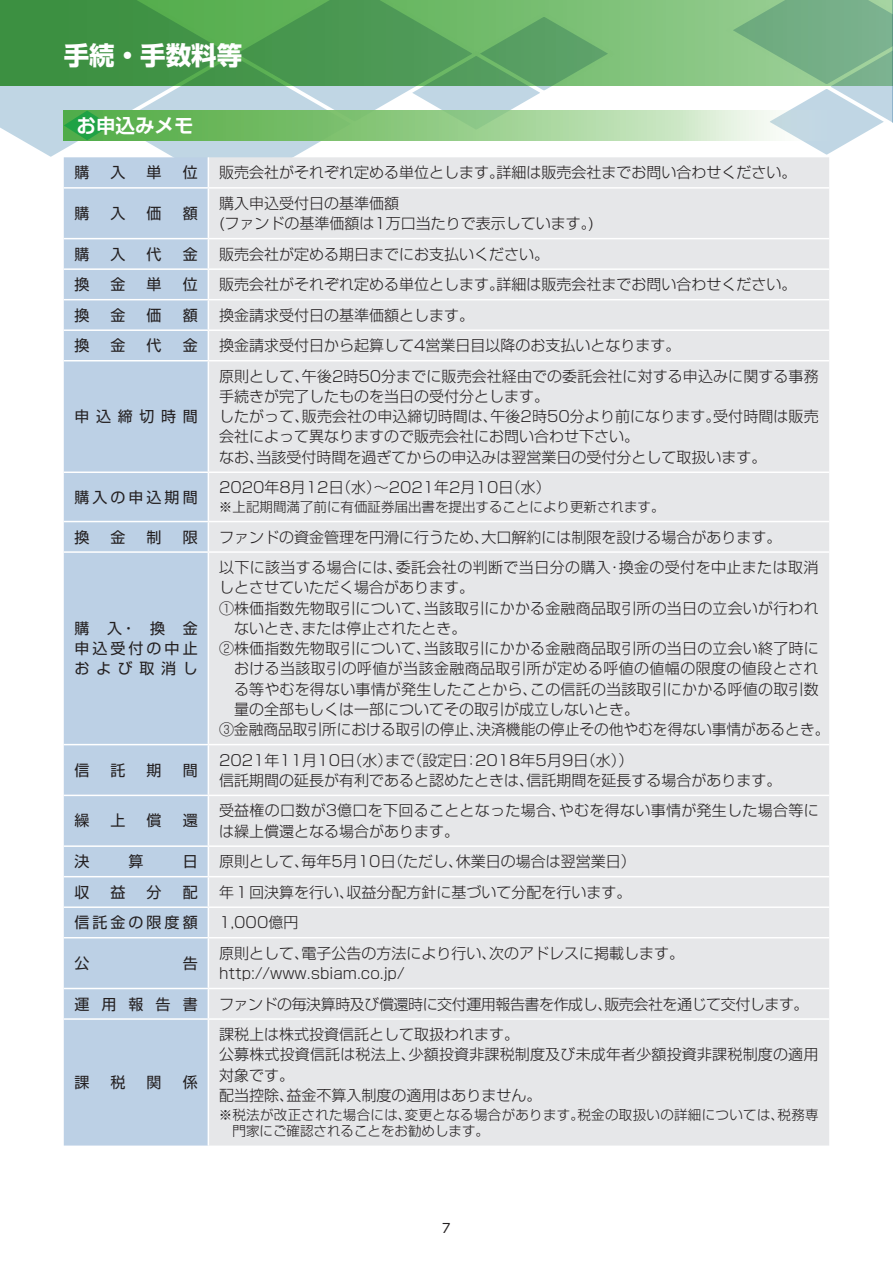
<style>
.page{position:relative;width:893px;height:1263px;background:#fff}
.page>*{position:absolute;margin:0;border:0;box-sizing:border-box;transform-origin:0 0}
.t1{font:700 25.5px "Shin Go Pr 5";color:#fff}
.t2{font:700 19.5px "Shin Go Pr 5 De";color:#fff}
.t3{font:300 15px/20.2px "Shin Go Pr 5";color:#231f20}
.t4{font:15px/20px "Shin Go Pr 5";letter-spacing:.205em;color:#231f20;text-align:justify}
.t5{font:300 15px "Shin Go Pr 5";letter-spacing:.025em;color:#231f20}
.t6{font:300 15px/20.2px "Shin Go Pr 5";letter-spacing:.02em;color:#231f20}
.t7{font:300 15px "Shin Go Pr 5";letter-spacing:-.03em;color:#231f20}
.t8{font:300 13.5px/16.5px "Shin Go Pr 5";letter-spacing:.025em;color:#231f20}
.t9{font:300 13.5px "Shin Go Pr 5";color:#231f20}
.t10{font:12.75px "UD Shin Go Pro";color:#231f20}
</style>
<div class="page">
<div style="left:0;top:0;width:893px;height:85px;background:#87c682"></div>
<svg style="left:725px;top:0;width:168px;height:155px"></svg>
<div style="left:64px;top:196px;width:144px;height:949px;background:#bcd0e5"></div>
<div style="left:209px;top:157px;width:620px;height:988px;background:#e6e7e9"></div>
<hr style="left:208px;top:187px;width:621px;height:2px;background:#fff">
<hr style="left:64px;top:238px;width:144px;height:1px;background:#fff">
<hr style="left:208px;top:238px;width:621px;height:1px;background:#fff">
<hr style="left:64px;top:268px;width:144px;height:2px;background:#fff">
<hr style="left:208px;top:268px;width:621px;height:2px;background:#fff">
<hr style="left:64px;top:299px;width:144px;height:1px;background:#fff">
<hr style="left:208px;top:299px;width:621px;height:1px;background:#fff">
<hr style="left:64px;top:329px;width:144px;height:2px;background:#fff">
<hr style="left:208px;top:329px;width:621px;height:2px;background:#fff">
<hr style="left:64px;top:360px;width:144px;height:1px;background:#fff">
<hr style="left:208px;top:360px;width:621px;height:1px;background:#fff">
<hr style="left:64px;top:471px;width:144px;height:2px;background:#fff">
<hr style="left:208px;top:471px;width:621px;height:2px;background:#fff">
<hr style="left:64px;top:521px;width:144px;height:1px;background:#fff">
<hr style="left:208px;top:521px;width:621px;height:1px;background:#fff">
<hr style="left:64px;top:551px;width:144px;height:2px;background:#fff">
<hr style="left:208px;top:551px;width:621px;height:2px;background:#fff">
<hr style="left:64px;top:744px;width:144px;height:1px;background:#fff">
<hr style="left:208px;top:744px;width:621px;height:1px;background:#fff">
<hr style="left:64px;top:795px;width:144px;height:1px;background:#fff">
<hr style="left:208px;top:795px;width:621px;height:1px;background:#fff">
<hr style="left:64px;top:845px;width:144px;height:2px;background:#fff">
<hr style="left:208px;top:845px;width:621px;height:2px;background:#fff">
<hr style="left:64px;top:876px;width:144px;height:1px;background:#fff">
<hr style="left:208px;top:876px;width:621px;height:1px;background:#fff">
<hr style="left:64px;top:906px;width:144px;height:2px;background:#fff">
<hr style="left:208px;top:906px;width:621px;height:2px;background:#fff">
<hr style="left:64px;top:937px;width:144px;height:1px;background:#fff">
<hr style="left:208px;top:937px;width:621px;height:1px;background:#fff">
<hr style="left:64px;top:988px;width:144px;height:1px;background:#fff">
<hr style="left:208px;top:988px;width:621px;height:1px;background:#fff">
<hr style="left:64px;top:1018px;width:144px;height:2px;background:#fff">
<hr style="left:208px;top:1018px;width:621px;height:2px;background:#fff">
<svg style="left:615px;top:111px;width:214px;height:29px;background:#d3e8d6"></svg>
<svg style="left:0;top:0;width:615px;height:196px;background:#91c198"></svg>
<h1 class="t1" style="left:64px;top:35px;width:180px">手続・手数料等</h1>
<h2 class="t2" style="left:77px;top:109px;width:119px">お申込みメモ</h2>
<p class="t4" style="left:74px;top:161px;width:16px">購</p>
<p class="t4" style="left:111px;top:161px;width:16px">入</p>
<p class="t4" style="left:147px;top:161px;width:16px">単</p>
<p class="t4" style="left:183px;top:161px;width:17px">位</p>
<p class="t3" style="left:219px;top:161px;width:579px">販売会社がそれぞれ定める単位とします。詳細は販売会社までお問い合わせください。</p>
<p class="t4" style="left:74px;top:202px;width:16px">購</p>
<p class="t4" style="left:111px;top:202px;width:16px">入</p>
<p class="t4" style="left:147px;top:202px;width:16px">価</p>
<p class="t4" style="left:183px;top:202px;width:17px">額</p>
<p class="t3" style="left:219px;top:192px;width:378px">購入申込受付日の基準価額<br>(ファンドの基準価額は1万口当たりで表示しています。)</p>
<p class="t4" style="left:74px;top:243px;width:16px">購</p>
<p class="t4" style="left:111px;top:243px;width:16px">入</p>
<p class="t4" style="left:147px;top:243px;width:16px">代</p>
<p class="t4" style="left:183px;top:243px;width:17px">金</p>
<p class="t3" style="left:219px;top:242px;width:331px">販売会社が定める期日までにお支払いください。</p>
<p class="t4" style="left:74px;top:273px;width:16px">換</p>
<p class="t4" style="left:111px;top:273px;width:16px">金</p>
<p class="t4" style="left:147px;top:273px;width:16px">単</p>
<p class="t4" style="left:183px;top:273px;width:17px">位</p>
<p class="t3" style="left:219px;top:273px;width:579px">販売会社がそれぞれ定める単位とします。詳細は販売会社までお問い合わせください。</p>
<p class="t4" style="left:74px;top:304px;width:16px">換</p>
<p class="t4" style="left:111px;top:304px;width:16px">金</p>
<p class="t4" style="left:147px;top:304px;width:16px">価</p>
<p class="t4" style="left:183px;top:304px;width:17px">額</p>
<p class="t3" style="left:219px;top:303px;width:256px">換金請求受付日の基準価額とします。</p>
<p class="t4" style="left:74px;top:334px;width:16px">換</p>
<p class="t4" style="left:111px;top:334px;width:16px">金</p>
<p class="t4" style="left:147px;top:334px;width:16px">代</p>
<p class="t4" style="left:183px;top:334px;width:17px">金</p>
<p class="t3" style="left:219px;top:334px;width:463px">換金請求受付日から起算して4営業日目以降のお支払いとなります。</p>
<p class="t4" style="left:74px;top:405px;width:125px">申込締切時間</p>
<p class="t4" style="left:74px;top:486px;width:125px">購入の申込期間</p>
<p class="t3" style="left:219px;top:364px;width:601px">原則として、午後2時50分までに販売会社経由での委託会社に対する申込みに関する事務手続きが完了したものを当日の受付分とします。<br>したがって、販売会社の申込締切時間は、午後2時50分より前になります。受付時間は販売会社によって異なりますので販売会社にお問い合わせ下さい。<br>なお、当該受付時間を過ぎてからの申込みは翌営業日の受付分として取扱います。</p>
<p class="t3" style="left:219px;top:476px;width:333px">2020年8月12日（水）～2021年2月10日（水）</p>
<p class="t9" style="left:219px;top:496px;width:447px">※上記期間満了前に有価証券届出書を提出することにより更新されます。</p>
<p class="t4" style="left:74px;top:525px;width:16px">換</p>
<p class="t4" style="left:111px;top:525px;width:16px">金</p>
<p class="t4" style="left:147px;top:525px;width:16px">制</p>
<p class="t4" style="left:183px;top:525px;width:17px">限</p>
<p class="t3" style="left:219px;top:525px;width:564px">ファンドの資金管理を円滑に行うため、大口解約には制限を設ける場合があります。</p>
<p class="t4" style="left:74px;top:617px;width:125px">購 入・換 金申込受付の中止および取消し</p>
<p class="t5" style="left:219px;top:555px;width:601px">以下に該当する場合には、委託会社の判断で当日分の購入・換金の受付を中止または取消</p>
<p class="t3" style="left:219px;top:576px;width:256px">しとさせていただく場合があります。</p>
<p class="t3" style="left:219px;top:596px;width:601px">①株価指数先物取引について、当該取引にかかる金融商品取引所の当日の立会いが行われ</p>
<p class="t3" style="left:234px;top:616px;width:234px">ないとき、または停止されたとき。</p>
<p class="t3" style="left:219px;top:637px;width:601px">②株価指数先物取引について、当該取引にかかる金融商品取引所の当日の立会い終了時に</p>
<p class="t5" style="left:234px;top:656px;width:586px">おける当該取引の呼値が当該金融商品取引所が定める呼値の値幅の限度の値段とされ</p>
<p class="t3" style="left:234px;top:677px;width:586px">る等やむを得ない事情が発生したことから、この信託の当該取引にかかる呼値の取引数</p>
<p class="t3" style="left:234px;top:697px;width:406px">量の全部もしくは一部についてその取引が成立しないとき。</p>
<p class="t3" style="left:219px;top:718px;width:612px">③金融商品取引所における取引の停止、決済機能の停止その他やむを得ない事情があるとき。</p>
<p class="t4" style="left:74px;top:759px;width:16px">信</p>
<p class="t4" style="left:111px;top:759px;width:16px">託</p>
<p class="t4" style="left:147px;top:759px;width:16px">期</p>
<p class="t4" style="left:183px;top:759px;width:17px">間</p>
<p class="t3" style="left:219px;top:748px;width:564px">2021年11月10日（水）まで（設定日：2018年5月9日（水））<br>信託期間の延長が有利であると認めたときは、信託期間を延長する場合があります。</p>
<p class="t4" style="left:74px;top:809px;width:16px">繰</p>
<p class="t4" style="left:111px;top:809px;width:16px">上</p>
<p class="t4" style="left:147px;top:809px;width:16px">償</p>
<p class="t4" style="left:183px;top:809px;width:17px">還</p>
<p class="t6" style="left:219px;top:799px;width:601px">受益権の口数が3億口を下回ることとなった場合、やむを得ない事情が発生した場合等には繰上償還となる場合があります。</p>
<p class="t4" style="left:74px;top:850px;width:16px">決</p>
<p class="t4" style="left:129px;top:850px;width:16px">算</p>
<p class="t4" style="left:183px;top:850px;width:17px">日</p>
<p class="t3" style="left:219px;top:850px;width:418px">原則として、毎年5月10日（ただし、休業日の場合は翌営業日）</p>
<p class="t4" style="left:74px;top:880px;width:16px">収</p>
<p class="t4" style="left:111px;top:880px;width:16px">益</p>
<p class="t4" style="left:147px;top:880px;width:16px">分</p>
<p class="t4" style="left:183px;top:880px;width:17px">配</p>
<p class="t3" style="left:219px;top:880px;width:414px">年１回決算を行い、収益分配方針に基づいて分配を行います。</p>
<p class="t4" style="left:74px;top:911px;width:125px">信託金の限度額</p>
<p class="t3" style="left:219px;top:911px;width:81px">1,000億円</p>
<p class="t4" style="left:74px;top:952px;width:16px">公</p>
<p class="t4" style="left:183px;top:952px;width:17px">告</p>
<p class="t3" style="left:219px;top:941px;width:466px">原則として、電子公告の方法により行い、次のアドレスに掲載します。http://www.sbiam.co.jp/</p>
<p class="t4" style="left:74px;top:992px;width:125px">運用報告書</p>
<p class="t7" style="left:219px;top:991px;width:591px">ファンドの毎決算時及び償還時に交付運用報告書を作成し、販売会社を通じて交付します。</p>
<p class="t4" style="left:74px;top:1071px;width:16px">課</p>
<p class="t4" style="left:111px;top:1071px;width:16px">税</p>
<p class="t4" style="left:147px;top:1071px;width:16px">関</p>
<p class="t4" style="left:183px;top:1071px;width:17px">係</p>
<p class="t3" style="left:219px;top:1023px;width:601px">課税上は株式投資信託として取扱われます。<br>公募株式投資信託は税法上、少額投資非課税制度及び未成年者少額投資非課税制度の適用対象です。<br>配当控除、益金不算入制度の適用はありません。</p>
<p class="t8" style="left:232px;top:1105px;width:588px;text-indent:-14px">※税法が改正された場合には、変更となる場合があります。税金の取扱いの詳細については、税務専門家にご確認されることをお勧めします。</p>
<p class="t10" style="left:442px;top:1218px;width:10px">7</p>
</div>
